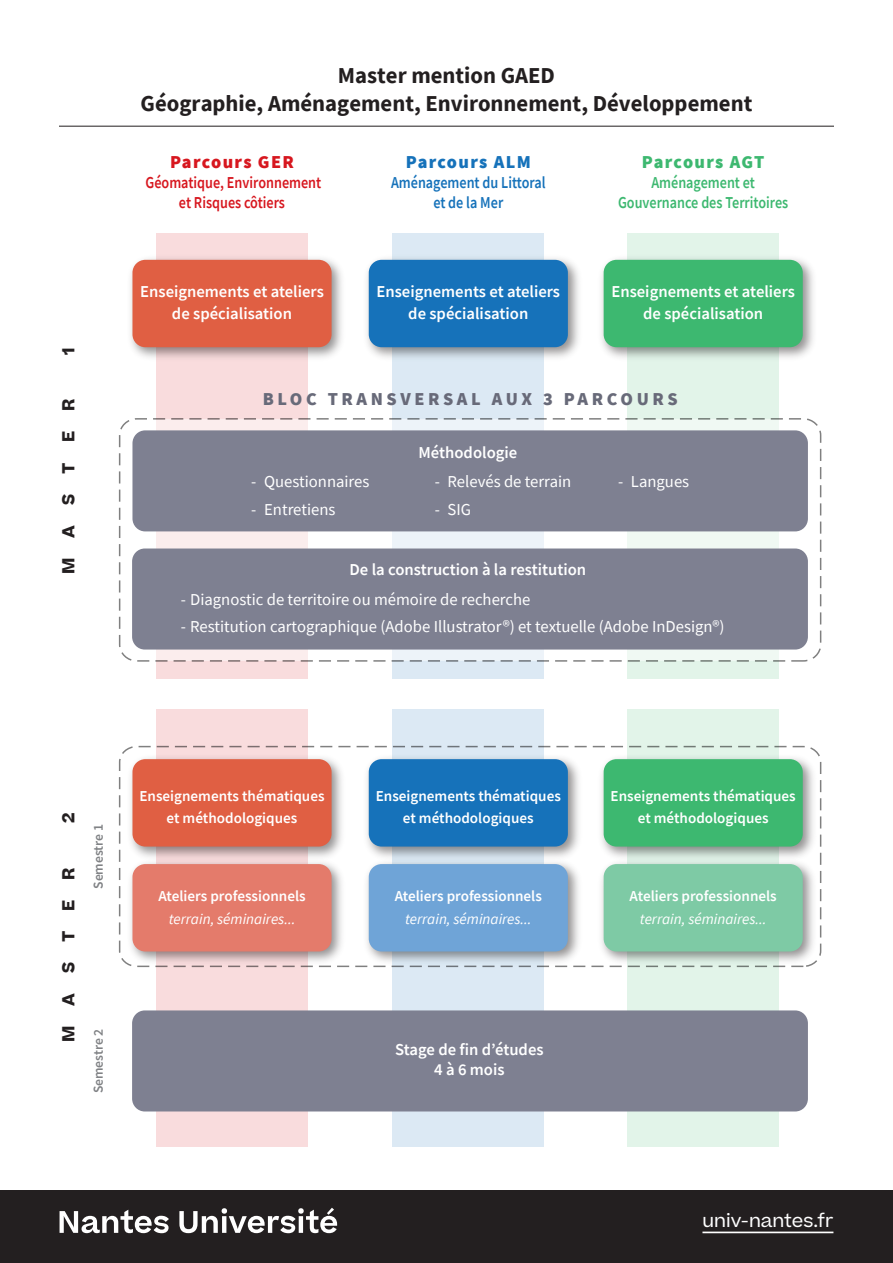
<style>
.page{position:relative;width:893px;height:1263px;background:#fff}
.page>*{position:absolute;margin:0;border:0;box-sizing:border-box;transform-origin:0 0}
.t1{font:700 22.65px/27.3px "Source Sans Pro";color:#231f20;text-align:center}
.t2{font:900 18.15px "Source Sans Pro";letter-spacing:.2em;color:#686a79}
.t3{font:900 18.15px "Source Sans Pro";letter-spacing:.075em;color:#d7171f}
.t4{font:900 18.15px "Source Sans Pro";letter-spacing:.075em;color:#1672ba}
.t5{font:900 18.15px "Source Sans Pro";letter-spacing:.065em;color:#3db870}
.t6{font:18px "Beatrice";color:#fff}
.t7{font:600 16.65px/22.6px "Source Sans Pro";color:#fff;text-align:center}
.t8{font:16.65px "Source Sans Pro";color:#fff}
.t9{font:600 16.65px/20px "Source Sans Pro";color:#d7171f;text-align:center;scale:.85 1}
.t10{font:600 16.65px/20px "Source Sans Pro";color:#3db870;text-align:center;scale:.85 1}
.t11{font:600 16.65px/20px "Source Sans Pro";color:#1672ba;text-align:center;scale:.85 1}
.t12{font:700 16.65px "Beatrice";letter-spacing:1.2em;color:#231f20}
.t13{font:600 15.15px/22.6px "Source Sans Pro";color:#fff;text-align:center}
.t14{font:italic 15.15px "Source Sans Pro";color:#fff}
.t15{font:600 13.65px "Source Sans Pro";color:#808285}
</style>
<div class="page">
<div style="left:156px;top:709px;width:152px;height:437px;background:#f9dcdd"></div>
<div style="left:393px;top:709px;width:151px;height:437px;background:#dce9f4"></div>
<div style="left:627px;top:709px;width:152px;height:437px;background:#e2f4e9"></div>
<div style="left:132px;top:1010px;width:676px;height:101px;background:#7e8091;border-radius:13px"></div>
<img style="left:124px;top:864px;width:225px;height:104px">
<div style="left:132px;top:864px;width:200px;height:87px;background:#e47b6b;border-radius:13px"></div>
<img style="left:360px;top:864px;width:225px;height:105px">
<div style="left:369px;top:864px;width:199px;height:87px;background:#6fa4d7;border-radius:13px"></div>
<img style="left:595px;top:864px;width:222px;height:104px">
<div style="left:604px;top:864px;width:199px;height:87px;background:#7ecaa5;border-radius:13px"></div>
<img style="left:124px;top:750px;width:218px;height:114px">
<div style="left:132px;top:759px;width:200px;height:87px;background:#e05f43;border-radius:13px"></div>
<img style="left:367px;top:750px;width:212px;height:114px">
<div style="left:369px;top:759px;width:199px;height:87px;background:#1672ba;border-radius:13px"></div>
<img style="left:601px;top:750px;width:219px;height:114px">
<div style="left:604px;top:759px;width:199px;height:87px;background:#3db870;border-radius:13px"></div>
<div style="left:119px;top:746px;width:702px;height:221px;border:2px dashed #000001;border-radius:16px"></div>
<hr style="left:60px;top:126px;width:773px;height:1px;background:#231f20">
<div style="left:156px;top:234px;width:152px;height:445px;background:#f9dcdd"></div>
<div style="left:393px;top:234px;width:151px;height:445px;background:#dce9f4"></div>
<div style="left:627px;top:234px;width:152px;height:445px;background:#e2f4e9"></div>
<img style="left:130px;top:258px;width:212px;height:100px">
<div style="left:132px;top:260px;width:200px;height:87px;background:#e05f43;border-radius:13px"></div>
<img style="left:367px;top:251px;width:212px;height:113px">
<div style="left:369px;top:260px;width:199px;height:87px;background:#1672ba;border-radius:13px"></div>
<img style="left:601px;top:258px;width:212px;height:100px">
<div style="left:604px;top:260px;width:199px;height:87px;background:#3db870;border-radius:13px"></div>
<svg style="left:120px;top:419px;width:701px;height:242px"></svg>
<div style="left:119px;top:418px;width:702px;height:244px;border:2px dashed #000001;border-radius:17px"></div>
<div style="left:132px;top:430px;width:676px;height:101px;background:#7e8091;border-radius:13px"></div>
<div style="left:132px;top:548px;width:676px;height:101px;background:#7e8091;border-radius:13px"></div>
<div style="left:0;top:1191px;width:893px;height:72px;background:#231f20"></div>
<svg style="left:60px;top:1208px;width:277px;height:25px"></svg>
<hr style="left:702px;top:1231px;width:131px;height:2px;background:#fff">
<p class="t12" style="left:57px;top:355px;width:9px;rotate:-90deg">1</p>
<p class="t12" style="left:57px;top:574px;width:176px;rotate:-90deg">MASTER</p>
<h1 class="t1" style="left:141px;top:62px;width:613px">Master mention GAED<br>Géographie, Aménagement, Environnement, Développement</h1>
<p class="t3" style="left:170px;top:149px;width:125px">Parcours GER</p>
<p class="t9" style="left:146px;top:172px;width:208px">Géomatique, Environnement et Risques côtiers</p>
<p class="t4" style="left:406px;top:149px;width:126px">Parcours ALM</p>
<p class="t11" style="left:391px;top:172px;width:183px">Aménagement du Littoral et de la Mer</p>
<p class="t5" style="left:642px;top:149px;width:124px">Parcours AGT</p>
<p class="t10" style="left:618px;top:172px;width:202px">Aménagement et<br>Gouvernance des Territoires</p>
<p class="t7" style="left:140px;top:279px;width:185px">Enseignements et ateliers de spécialisation</p>
<p class="t7" style="left:376px;top:279px;width:185px">Enseignements et ateliers de spécialisation</p>
<p class="t7" style="left:611px;top:279px;width:185px">Enseignements et ateliers de spécialisation</p>
<p class="t2" style="left:263px;top:386px;width:416px">BLOC TRANSVERSAL AUX 3 PARCOURS</p>
<p class="t8" style="left:251px;top:471px;width:120px">- Questionnaires</p>
<p class="t8" style="left:251px;top:498px;width:86px">- Entretiens</p>
<p class="t7" style="left:418px;top:441px;width:100px">Méthodologie</p>
<p class="t8" style="left:435px;top:471px;width:138px">- Relevés de terrain</p>
<p class="t8" style="left:435px;top:498px;width:38px">- SIG</p>
<p class="t7" style="left:350px;top:558px;width:238px">De la construction à la restitution</p>
<p class="t8" style="left:618px;top:471px;width:73px">- Langues</p>
<p class="t8" style="left:181px;top:588px;width:351px">- Diagnostic de territoire ou mémoire de recherche</p>
<p class="t8" style="left:181px;top:616px;width:545px">- Restitution cartographique (Adobe Illustrator®) et textuelle (Adobe InDesign®)</p>
<p class="t12" style="left:57px;top:823px;width:12px;rotate:-90deg">2</p>
<p class="t12" style="left:57px;top:1042px;width:176px;rotate:-90deg">MASTER</p>
<p class="t15" style="left:89px;top:889px;width:66px;rotate:-90deg">Semestre 1</p>
<p class="t15" style="left:89px;top:1093px;width:66px;rotate:-90deg">Semestre 2</p>
<p class="t13" style="left:139px;top:784px;width:187px">Enseignements thématiques et méthodologiques</p>
<p class="t13" style="left:376px;top:784px;width:187px">Enseignements thématiques et méthodologiques</p>
<p class="t13" style="left:611px;top:784px;width:187px">Enseignements thématiques et méthodologiques</p>
<p class="t13" style="left:158px;top:885px;width:149px">Ateliers professionnels</p>
<p class="t14" style="left:169px;top:909px;width:128px">terrain, séminaires...</p>
<p class="t13" style="left:395px;top:885px;width:149px">Ateliers professionnels</p>
<p class="t14" style="left:405px;top:909px;width:128px">terrain, séminaires...</p>
<p class="t7" style="left:395px;top:1039px;width:150px;line-height:20px">Stage de fin d’études<br>4 à 6 mois</p>
<p class="t13" style="left:630px;top:885px;width:149px">Ateliers professionnels</p>
<p class="t14" style="left:640px;top:909px;width:128px">terrain, séminaires...</p>
<p class="t6" style="left:702px;top:1208px;width:132px">univ-nantes.fr</p>
</div>
